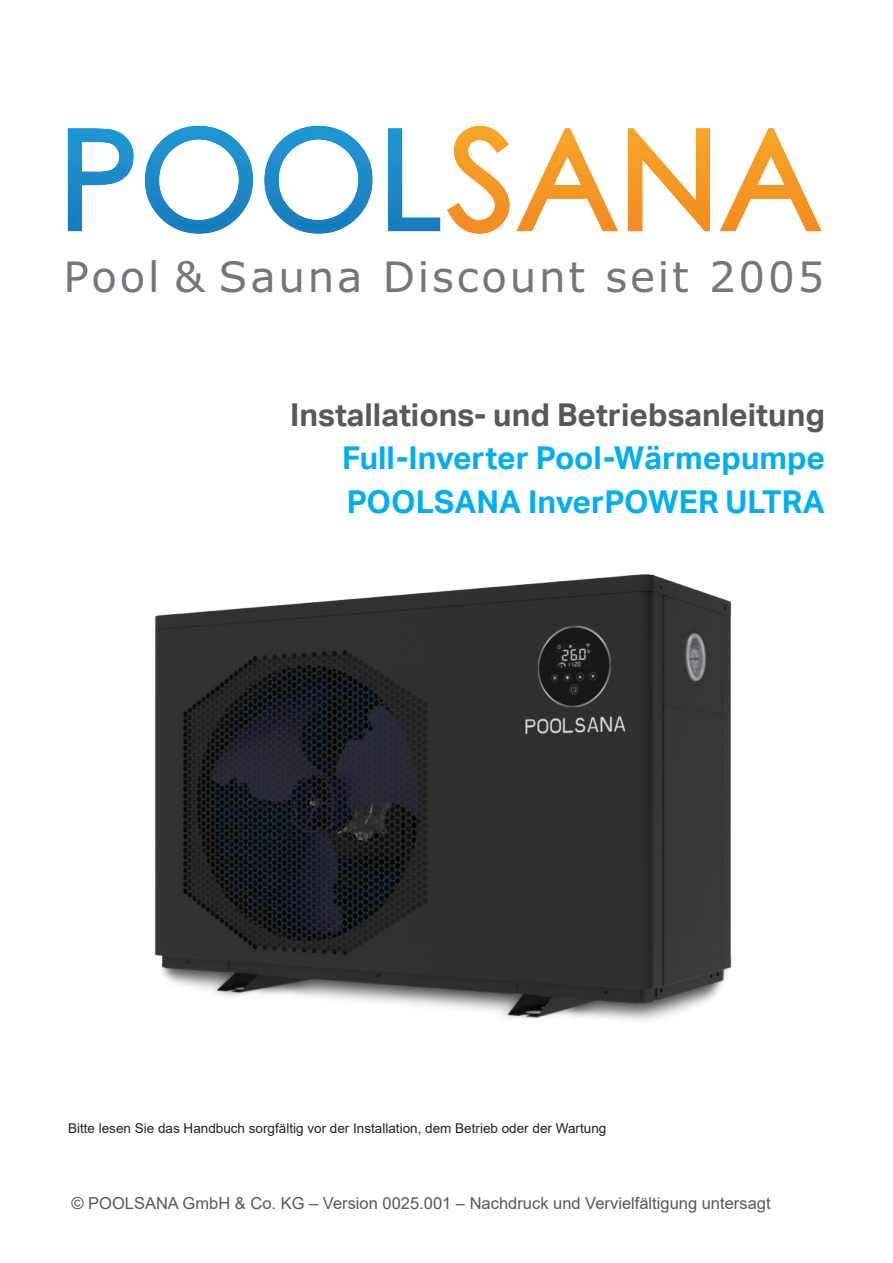
<style>
.page{position:relative;width:893px;height:1263px;background:#fff}
.page>*{position:absolute;margin:0;border:0;box-sizing:border-box;transform-origin:0 0}
.t1{font:42px "Verdana";letter-spacing:.065em;color:#73767a}
.t2{font:700 31.5px/43.5px "Aktiv Grotesk";color:#00aeef}
.t3{font:700 31.5px "Aktiv Grotesk";color:#57585a}
.t4{font:16.5px "Arial";color:#57585a}
.t5{font:13.5px "Arial";color:#231f20}
</style>
<div class="page">
<svg style="left:68px;top:128px;width:66px;height:103px"></svg>
<svg style="left:145px;top:126px;width:108px;height:108px"></svg>
<svg style="left:264px;top:126px;width:109px;height:108px"></svg>
<svg style="left:388px;top:128px;width:52px;height:103px"></svg>
<svg style="left:447px;top:126px;width:63px;height:108px"></svg>
<svg style="left:516px;top:128px;width:102px;height:103px"></svg>
<svg style="left:628px;top:128px;width:82px;height:103px"></svg>
<svg style="left:720px;top:128px;width:102px;height:103px"></svg>
<img style="left:154px;top:574px;width:578px;height:447px">
<h1 class="t1" style="left:63px;top:253px;width:762px">Pool &amp; Sauna Discount seit 2005</h1>
<h2 class="t3" style="left:290px;top:403px;width:536px">Installations- und Betriebsanleitung</h2>
<h2 class="t2" style="left:342px;top:439px;width:484px">Full-Inverter Pool-Wärmepumpe<br>POOLSANA InverPOWER ULTRA</h2>
<p class="t5" style="left:68px;top:1123px;width:540px">Bitte lesen Sie das Handbuch sorgfältig vor der Installation, dem Betrieb oder der Wartung</p>
<p class="t4" style="left:71px;top:1197px;width:701px">© POOLSANA GmbH &amp; Co. KG – Version 0025.001 – Nachdruck und Vervielfältigung untersagt</p>
</div>
